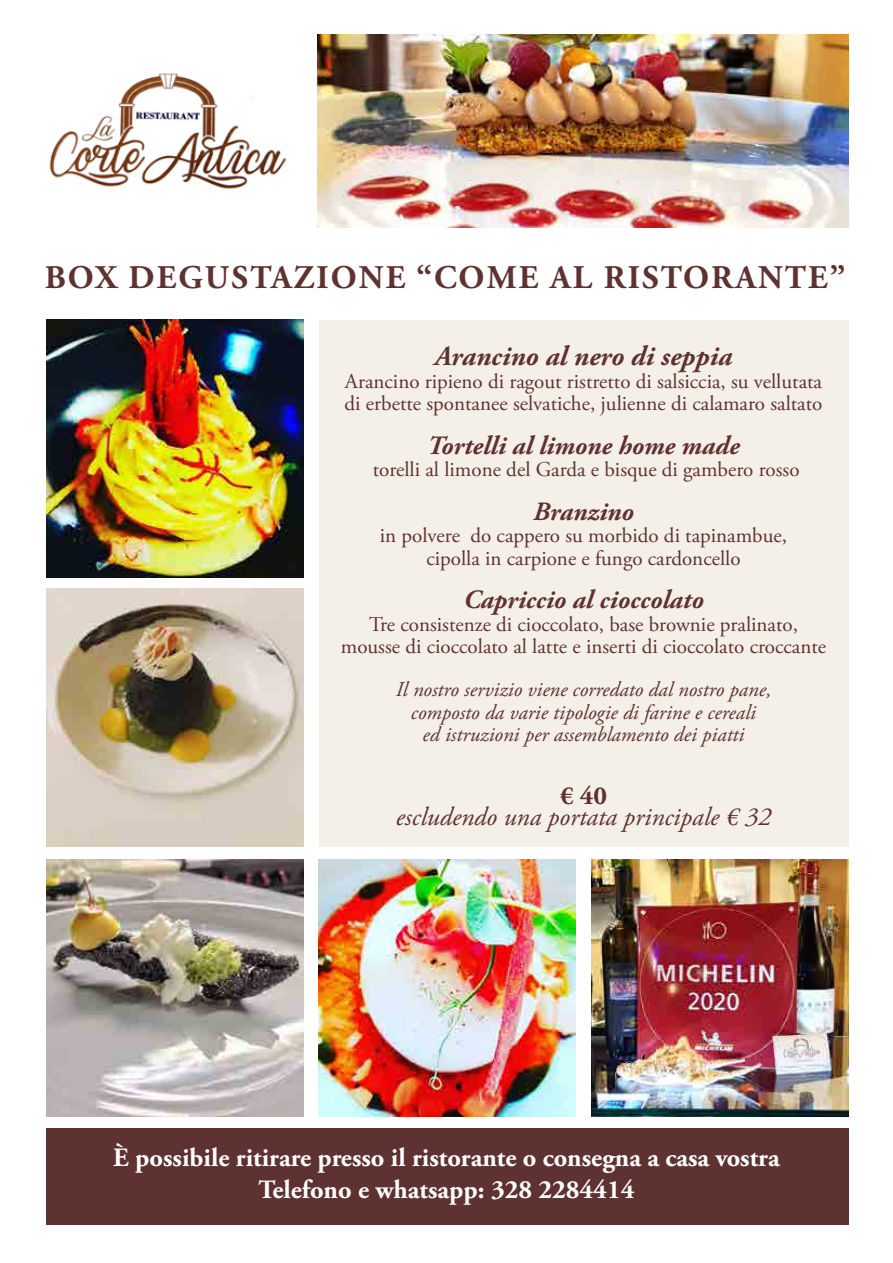
<style>
.page{position:relative;width:893px;height:1263px;background:#fff}
.page>*{position:absolute;margin:0;border:0;box-sizing:border-box;transform-origin:0 0}
.t1{font:700 33px "Adobe Garamond Pro";letter-spacing:.065em;color:#5e3230}
.t2{font:italic 700 27.9px "Adobe Garamond Pro";color:#5e3230}
.t3{font:700 26.4px/31.7px "Adobe Garamond Pro";color:#fff;text-align:center}
.t4{font:italic 700 26.4px "Adobe Garamond Pro";color:#5e3230}
.t5{font:italic 26.1px "Adobe Garamond Pro";color:#5e3230}
.t6{font:700 26.1px "Adobe Garamond Pro";color:#5e3230}
.t7{font:21px/22.5px "Adobe Garamond Pro";color:#5e3230;text-align:center}
.t8{font:italic 21px/22.5px "Adobe Garamond Pro";color:#5e3230;text-align:center}
</style>
<div class="page">
<div style="left:319px;top:320px;width:529px;height:526px;background:#f5f0e7"></div>
<img style="left:46px;top:320px;width:257px;height:257px">
<img style="left:318px;top:34px;width:530px;height:193px">
<img style="left:46px;top:589px;width:257px;height:257px">
<img style="left:46px;top:859px;width:257px;height:257px">
<div style="left:46px;top:1128px;width:802px;height:97px;background:#5e3230"></div>
<img style="left:319px;top:859px;width:257px;height:257px">
<img style="left:591px;top:859px;width:257px;height:257px">
<img style="left:49px;top:73px;width:238px;height:116px">
<h1 class="t1" style="left:45px;top:258px;width:802px">BOX DEGUSTAZIONE “COME AL RISTORANTE”</h1>
<h2 class="t2" style="left:435px;top:340px;width:299px">Arancino al nero di seppia</h2>
<p class="t7" style="left:345px;top:371px;width:479px;text-align:left">Arancino ripieno di ragout ristretto di salsiccia, su vellutata di erbette spontanee selvatiche, julienne di calamaro saltato</p>
<p class="t4" style="left:427px;top:430px;width:314px">Tortelli al limone home made</p>
<p class="t7" style="left:373px;top:459px;width:428px">torelli al limone del Garda e bisque di gambero rosso</p>
<p class="t4" style="left:533px;top:496px;width:102px">Branzino</p>
<p class="t7" style="left:380px;top:525px;width:409px">in polvere do cappero su morbido di tapinambue, cipolla in carpione e fungo cardoncello</p>
<p class="t4" style="left:463px;top:585px;width:242px">Capriccio al cioccolato</p>
<p class="t7" style="left:341px;top:614px;width:487px">Tre consistenze di cioccolato, base brownie pralinato, mousse di cioccolato al latte e inserti di cioccolato croccante</p>
<p class="t8" style="left:396px;top:679px;width:377px">Il nostro servizio viene corredato dal nostro pane, composto da varie tipologie di farine e cereali<br>ed istruzioni per assemblamento dei piatti</p>
<p class="t6" style="left:560px;top:780px;width:48px">€ 40</p>
<p class="t5" style="left:396px;top:801px;width:377px">escludendo una portata principale € 32</p>
<p class="t3" style="left:113px;top:1142px;width:668px">È possibile ritirare presso il ristorante o consegna a casa vostra<br>Telefono e whatsapp: 328 2284414</p>
</div>
